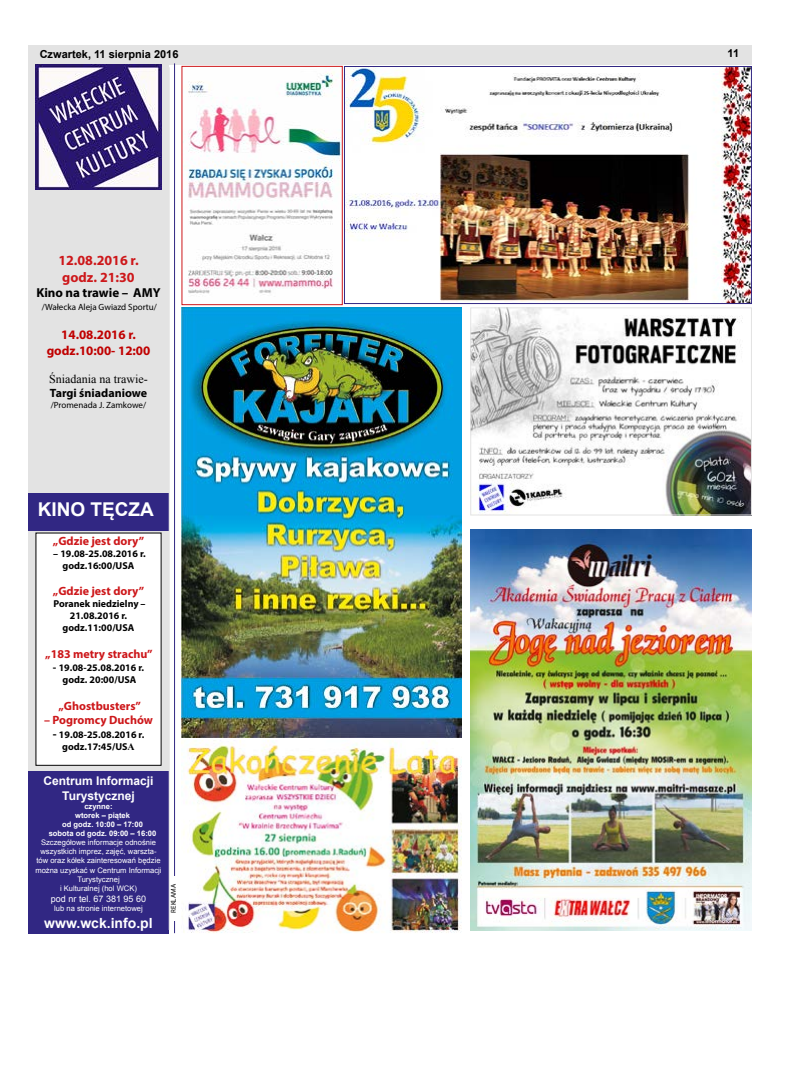
<style>
.page{position:relative;width:794px;height:1092px;background:#fff}
.page>*{position:absolute;margin:0;border:0;box-sizing:border-box;transform-origin:0 0}
.t1{font:700 19px "Arial";color:#fff}
.t2{font:700 14px/16.8px "Myriad Pro";color:#cd171a}
.t3{font:700 14px "Arial";color:#fff}
.t4{font:700 13px/15.6px "Myriad Pro";color:#c00000;text-align:center}
.t5{font:700 13px "Myriad Pro";color:#000}
.t6{font:700 12px "Myriad Pro";color:#cd171a}
.t7{font:700 12px/14.4px "Arial";color:#fff;text-align:center}
.t8{font:12px "Times New Roman";color:#000}
.t9{font:700 12px "Myriad Pro";color:#000}
.t10{font:700 11px "Arial";color:#000}
.t11{font:700 10px/12px "Myriad Pro";color:#000;text-align:center}
.t12{font:9px "Myriad Pro";color:#000}
.t13{font:9px "Arial";color:#fff}
.t14{font:7.6px/9.1px "Arial";color:#fff;text-align:center}
.t15{font:700 7.6px "Arial";color:#fff}
.t16{font:7px "Myriad Pro";color:#000}
.s1{font-size:11px}
.s2{font-size:12px}
.s3{font-family:"Times New Roman"}
</style>
<div class="page">
<div style="left:28px;top:45px;width:723px;height:19px;background:#e3e3e3"></div>
<div style="left:28px;top:63px;width:141px;height:707px;background:#e3e3e3"></div>
<img style="left:35px;top:64px;width:127px;height:126px">
<div style="left:28px;top:493px;width:141px;height:37px;background:#312783"></div>
<div style="left:28px;top:770px;width:141px;height:163px;background:#312783"></div>
<div style="left:36px;top:533px;width:125px;height:232px;background:#fff"></div>
<hr style="left:169px;top:67px;width:1px;height:862px;background:#e3e3e3">
<img style="left:471px;top:529px;width:280px;height:401px">
<img style="left:183px;top:740px;width:278px;height:193px">
<img style="left:182px;top:307px;width:280px;height:430px">
<img style="left:472px;top:309px;width:278px;height:204px">
<div style="left:470px;top:307px;width:282px;height:208px;border:1px solid #e3e3e3"></div>
<img style="left:346px;top:68px;width:403px;height:234px">
<div style="left:344px;top:66px;width:407px;height:238px;border:1px solid #312783"></div>
<img style="left:184px;top:71px;width:156px;height:223px">
<div style="left:182px;top:66px;width:160px;height:239px;border:1px solid #cd171a"></div>
<hr style="left:174px;top:63px;width:1px;height:870px;background:#312783">
<div style="left:170px;top:876px;width:8px;height:44px;background:#fff"></div>
<h3 class="t10" style="left:40px;top:47px;width:140px">Czwartek, 11 sierpnia 2016</h3>
<h3 class="t10" style="left:727px;top:46px;width:13px">11</h3>
<h2 class="t2" style="left:58px;top:251px;width:82px">12.08.2016 r. godz. 21:30</h2>
<h3 class="t5" style="left:36px;top:284px;width:126px">Kino na trawie – AMY</h3>
<p class="t12" style="left:42px;top:302px;width:116px">/Wałecka Aleja Gwiazd Sportu/</p>
<h3 class="t4" style="left:47px;top:326px;width:105px">14.08.2016 r. godz.10:00- 12:00</h3>
<h3 class="t8" style="left:49px;top:370px;width:100px">Śniadania na trawie-</h3>
<h3 class="t9" style="left:50px;top:385px;width:99px">Targi śniadaniowe</h3>
<p class="t12" style="left:51px;top:399px;width:97px">/Promenada J. Zamkowe/</p>
<h1 class="t1" style="left:38px;top:497px;width:118px">KINO TĘCZA</h1>
<h3 class="t6" style="left:53px;top:533px;width:93px">„Gdzie jest dory”</h3>
<h3 class="t11" style="left:53px;top:547px;width:94px">– 19.08-25.08.2016 r. godz.16:00/USA</h3>
<h3 class="t6" style="left:53px;top:583px;width:93px">„Gdzie jest dory”</h3>
<h3 class="t11" style="left:53px;top:597px;width:94px">Poranek niedzielny –<br>21.08.2016 r. godz.11:00/USA</h3>
<h3 class="t6" style="left:45px;top:646px;width:109px">„183 metry strachu”</h3>
<h3 class="t11" style="left:53px;top:661px;width:93px"><span class="s1">-</span> 19.08-25.08.2016 r. godz. 20:00/USA</h3>
<h3 class="t6" style="left:58px;top:697px;width:84px">„Ghostbusters”</h3>
<h3 class="t6" style="left:44px;top:712px;width:110px">– Pogromcy Duchów</h3>
<h3 class="t11" style="left:53px;top:728px;width:93px"><span class="s2">-</span> 19.08-25.08.2016 r. godz.17:45/US<span class="s3">A</span></h3>
<h3 class="t7" style="left:43px;top:774px;width:112px">Centrum Informacji<br>Turystycznej</h3>
<p class="t15" style="left:84px;top:801px;width:30px">czynne:</p>
<p class="t15" style="left:75px;top:810px;width:56px">wtorek – piątek</p>
<p class="t15" style="left:62px;top:819px;width:82px">od godz. 10:00 – 17:00</p>
<p class="t15" style="left:49px;top:828px;width:109px">sobota od godz. 09:00 – 16:00</p>
<p class="t14" style="left:35px;top:838px;width:128px">Szczegółowe informacje odnośnie wszystkich imprez, zajęć, warszta&shy;tów oraz kółek zainteresowań będzie można uzyskać w Centrum Informacji<br>Turystycznej<br>i Kulturalnej (hol WCK)</p>
<p class="t13" style="left:51px;top:892px;width:97px">pod nr tel. 67 381 95 60</p>
<p class="t14" style="left:54px;top:903px;width:90px">lub na stronie internetowej</p>
<h2 class="t3" style="left:44px;top:913px;width:110px">www.wck.info.pl</h2>
<p class="t16" style="left:169px;top:912px;width:30px;rotate:-90deg">REKLAMA</p>
</div>
